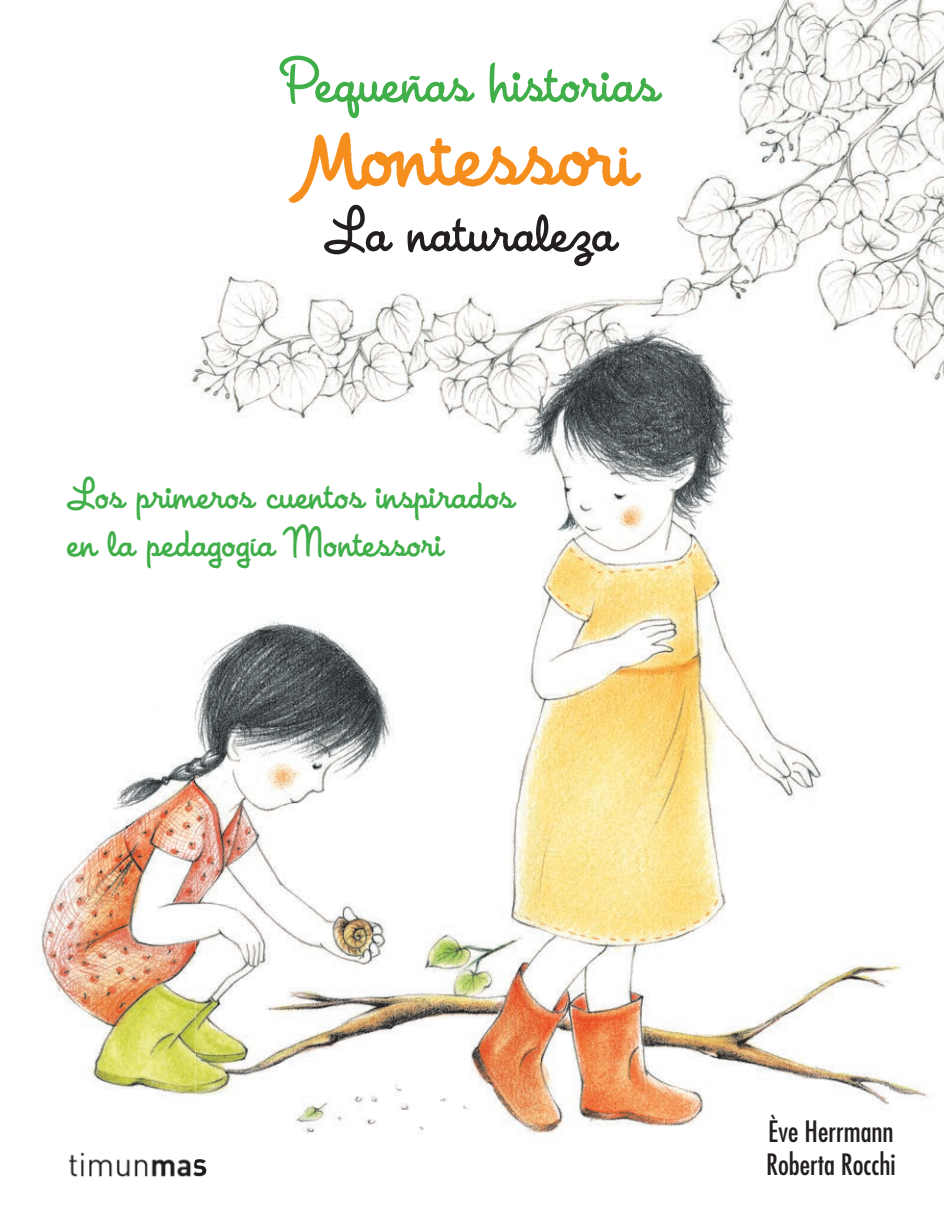
<style>
.page{position:relative;width:944px;height:1227px;background:#fff}
.page>*{position:absolute;margin:0;border:0;box-sizing:border-box;transform-origin:0 0}
.t1{font:58.2px "House A Rama League Night";color:#40ae49}
.t2{font:58.2px "House A Rama League Night";color:#231f20}
.t3{font:40px/48px "House A Rama League Night";color:#40ae49}
.t4{font:condensed 28.6px/33.4px "Futura Std";color:#231f20}
</style>
<div class="page">
<img style="left:677px;top:0;width:267px;height:234px">
<img style="left:288px;top:132px;width:353px;height:71px">
<img style="left:37px;top:712px;width:158px;height:385px">
<img style="left:195px;top:481px;width:734px;height:653px">
<img style="left:191px;top:234px;width:753px;height:247px">
<img style="left:324px;top:234px;width:295px;height:32px">
<img style="left:68px;top:1152px;width:139px;height:25px">
<h1 class="t1" style="left:280px;top:48px;width:381px">Pequeñas historias</h1>
<h1 class="t2" style="left:324px;top:197px;width:294px">La naturaleza</h1>
<p class="t3" style="left:67px;top:474px;width:449px">Los primeros cuentos inspirados en la pedagogía Montessori</p>
<p class="t4" style="left:766px;top:1113px;width:131px">Ève Herrmann<br>Roberta Rocchi</p>
</div>
